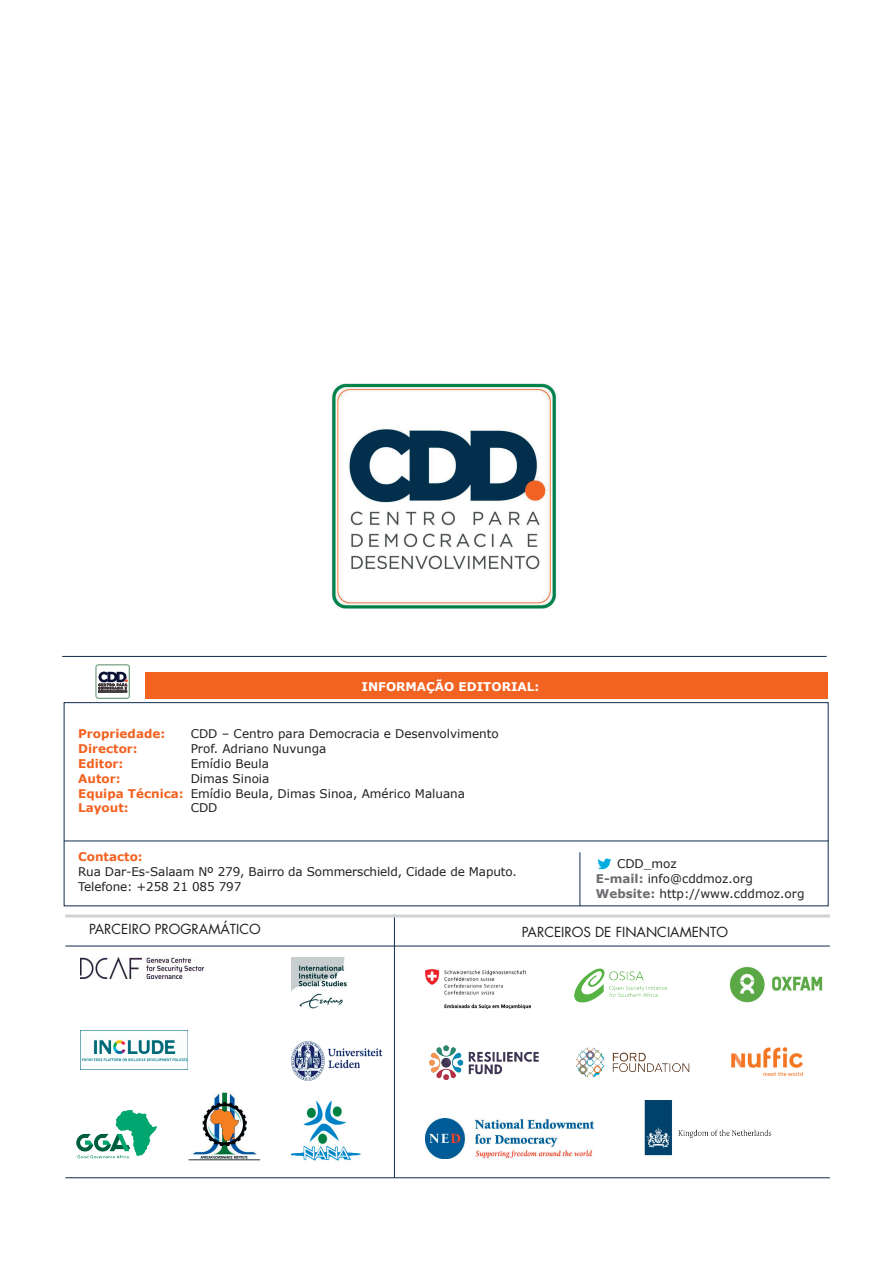
<style>
.page{position:relative;width:893px;height:1263px;background:#fff}
.page>*{position:absolute;margin:0;border:0;box-sizing:border-box;transform-origin:0 0}
.t1{font:13.5px "Futura LT";color:#231f20}
.t2{font:12px/15px "Verdana";color:#231f20}
.t3{font:700 12px "Verdana";color:#f26221}
.t4{font:700 12px "Verdana";color:#fff}
.s1{font-weight:700;color:#f26221}
.s2{font-weight:700;color:#6c6d70}
</style>
<div class="page">
<div style="left:146px;top:672px;width:682px;height:27px;background:#f26221"></div>
<div style="left:64px;top:702px;width:764px;height:204px;border:1px solid #102d4e"></div>
<hr style="left:64px;top:841px;width:764px;height:1px;background:#102d4e">
<hr style="left:580px;top:852px;width:1px;height:54px;background:#102d4e">
<img style="left:597px;top:858px;width:15px;height:12px">
<hr style="left:62px;top:656px;width:765px;height:1px;background:#102d4e">
<svg style="left:96px;top:664px;width:34px;height:35px"></svg>
<hr style="left:394px;top:914px;width:1px;height:264px;background:#102d4e">
<hr style="left:65px;top:914px;width:765px;height:3px;background:#d1d2d4">
<hr style="left:65px;top:946px;width:765px;height:1px;background:#102d4e">
<hr style="left:65px;top:1177px;width:765px;height:1px;background:#102d4e">
<img style="left:426px;top:970px;width:104px;height:39px">
<img style="left:574px;top:968px;width:93px;height:35px">
<img style="left:731px;top:1047px;width:72px;height:30px">
<img style="left:426px;top:1118px;width:167px;height:40px">
<img style="left:729px;top:966px;width:93px;height:37px">
<img style="left:80px;top:1031px;width:107px;height:38px">
<img style="left:291px;top:1042px;width:91px;height:38px">
<img style="left:576px;top:1047px;width:114px;height:31px">
<img style="left:429px;top:1045px;width:110px;height:35px">
<img style="left:80px;top:957px;width:123px;height:21px">
<img style="left:291px;top:957px;width:56px;height:52px">
<img style="left:76px;top:1109px;width:81px;height:49px">
<img style="left:188px;top:1092px;width:73px;height:69px">
<img style="left:291px;top:1100px;width:70px;height:61px">
<img style="left:644px;top:1101px;width:128px;height:55px">
<img style="left:332px;top:383px;width:225px;height:226px">
<p class="t4" style="left:361px;top:678px;width:179px">INFORMAÇÃO EDITORIAL:</p>
<p class="t3" style="left:78px;top:725px;width:89px">Propriedade:</p>
<p class="t2" style="left:191px;top:725px;width:310px">CDD – Centro para Democracia e Desenvolvimento</p>
<p class="t3" style="left:78px;top:740px;width:61px">Director:</p>
<p class="t2" style="left:191px;top:740px;width:137px">Prof. Adriano Nuvunga</p>
<p class="t3" style="left:78px;top:755px;width:47px">Editor:</p>
<p class="t2" style="left:191px;top:755px;width:80px">Emídio Beula</p>
<p class="t3" style="left:78px;top:770px;width:44px">Autor:</p>
<p class="t2" style="left:78px;top:771px;width:388px;text-indent:112px">Dimas Sinoia<br><span class="s1">Equipa Técnica:</span> Emídio Beula, Dimas Sinoa, Américo Maluana<br><span class="s1">Layout:</span></p>
<p class="t2" style="left:191px;top:800px;width:28px">CDD</p>
<p class="t3" style="left:78px;top:848px;width:66px">Contacto:</p>
<p class="t2" style="left:78px;top:864px;width:440px">Rua Dar-Es-Salaam Nº 279, Bairro da Sommerschield, Cidade de Maputo.<br>Telefone: +258 21 085 797</p>
<p class="t2" style="left:596px;top:856px;width:210px;text-indent:21px">CDD_moz<br><span class="s2">E-mail:</span> info@cddmoz.org<br><span class="s2">Website:</span> http://www.cddmoz.org</p>
<p class="t1" style="left:89px;top:920px;width:173px">PARCEIRO PROGRAMÁTICO</p>
<p class="t1" style="left:522px;top:923px;width:208px">PARCEIROS DE FINANCIAMENTO</p>
</div>
